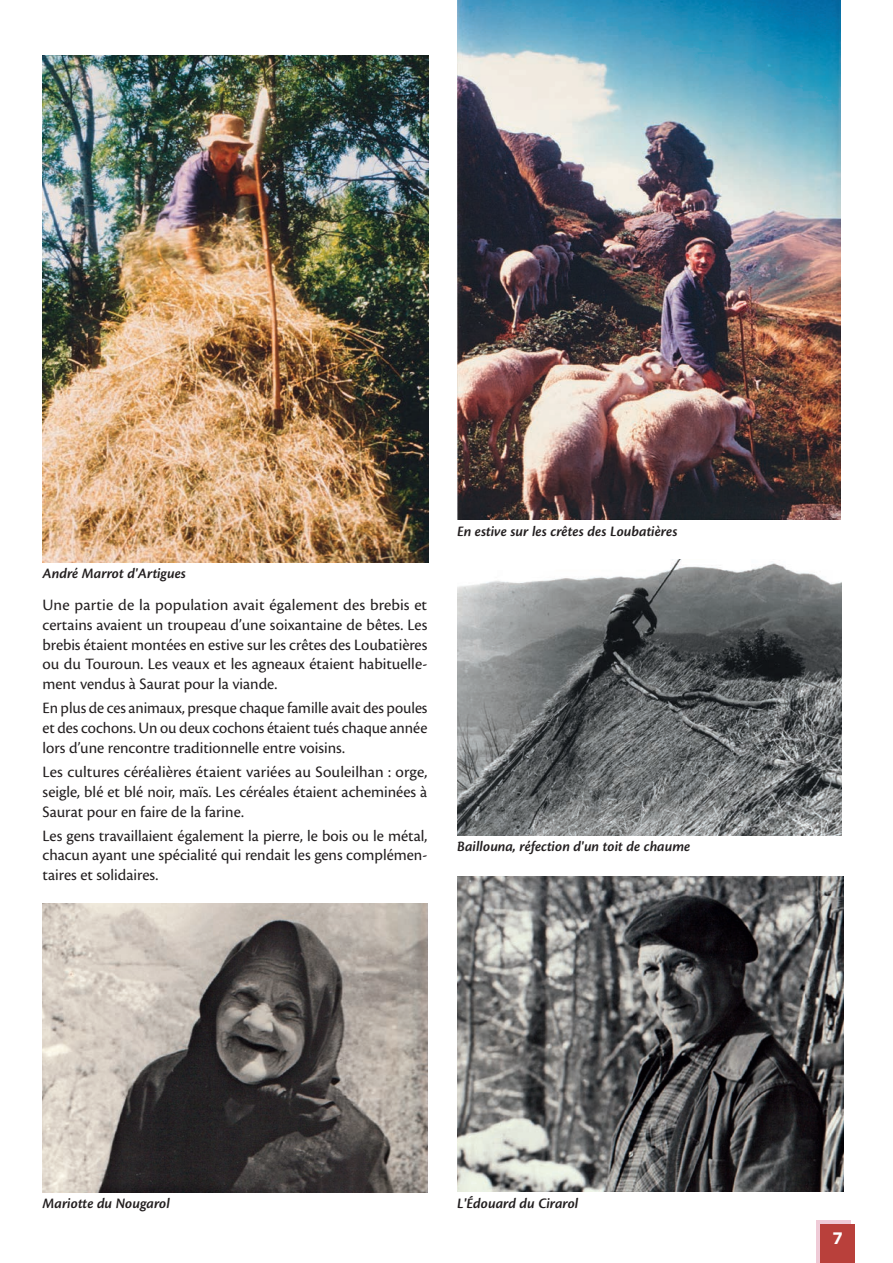
<style>
.page{position:relative;width:893px;height:1263px;background:#fff}
.page>*{position:absolute;margin:0;border:0;box-sizing:border-box;transform-origin:0 0}
.t1{font:16.5px/19.8px "Cronos Pro";color:#231f20;text-align:justify}
.t2{font:900 16.5px "Avenir";color:#fff}
.t3{font:italic 600 15px "Cronos Pro";color:#231f20}
</style>
<div class="page">
<svg style="left:816px;top:1220px;width:34px;height:43px"></svg>
<div style="left:821px;top:1224px;width:34px;height:39px;background:#b9403b"></div>
<img style="left:457px;top:559px;width:385px;height:277px">
<img style="left:43px;top:55px;width:385px;height:507px">
<img style="left:457px;top:0;width:383px;height:519px">
<img style="left:43px;top:903px;width:384px;height:289px">
<img style="left:457px;top:876px;width:386px;height:316px">
<p class="t3" style="left:43px;top:565px;width:145px">André Marrot d'Artigues</p>
<p class="t1" style="left:43px;top:595px;width:386px">Une partie de la population avait également des brebis et certains avaient un troupeau d’une soixantaine de bêtes. Les brebis étaient montées en estive sur les crêtes des Loubatières ou du Touroun. Les veaux et les agneaux étaient habituelle&shy;ment vendus à Saurat pour la viande.</p>
<p class="t1" style="left:43px;top:698px;width:386px">En plus de ces animaux, presque chaque famille avait des poules et des cochons. Un ou deux cochons étaient tués chaque année lors d’une rencontre traditionnelle entre voisins.</p>
<p class="t1" style="left:43px;top:762px;width:386px">Les cultures céréalières étaient variées au Souleilhan : orge, seigle, blé et blé noir, maïs. Les céréales étaient acheminées à Saurat pour en faire de la farine.</p>
<p class="t1" style="left:43px;top:826px;width:386px">Les gens travaillaient également la pierre, le bois ou le métal, chacun ayant une spécialité qui rendait les gens complémen&shy;taires et solidaires.</p>
<p class="t3" style="left:457px;top:522px;width:222px">En estive sur les crêtes des Loubatières</p>
<p class="t3" style="left:457px;top:838px;width:235px">Baillouna, réfection d'un toit de chaume</p>
<p class="t3" style="left:43px;top:1194px;width:129px">Mariotte du Nougarol</p>
<p class="t3" style="left:457px;top:1194px;width:123px">L'Édouard du Cirarol</p>
<p class="t2" style="left:833px;top:1224px;width:11px">7</p>
</div>
